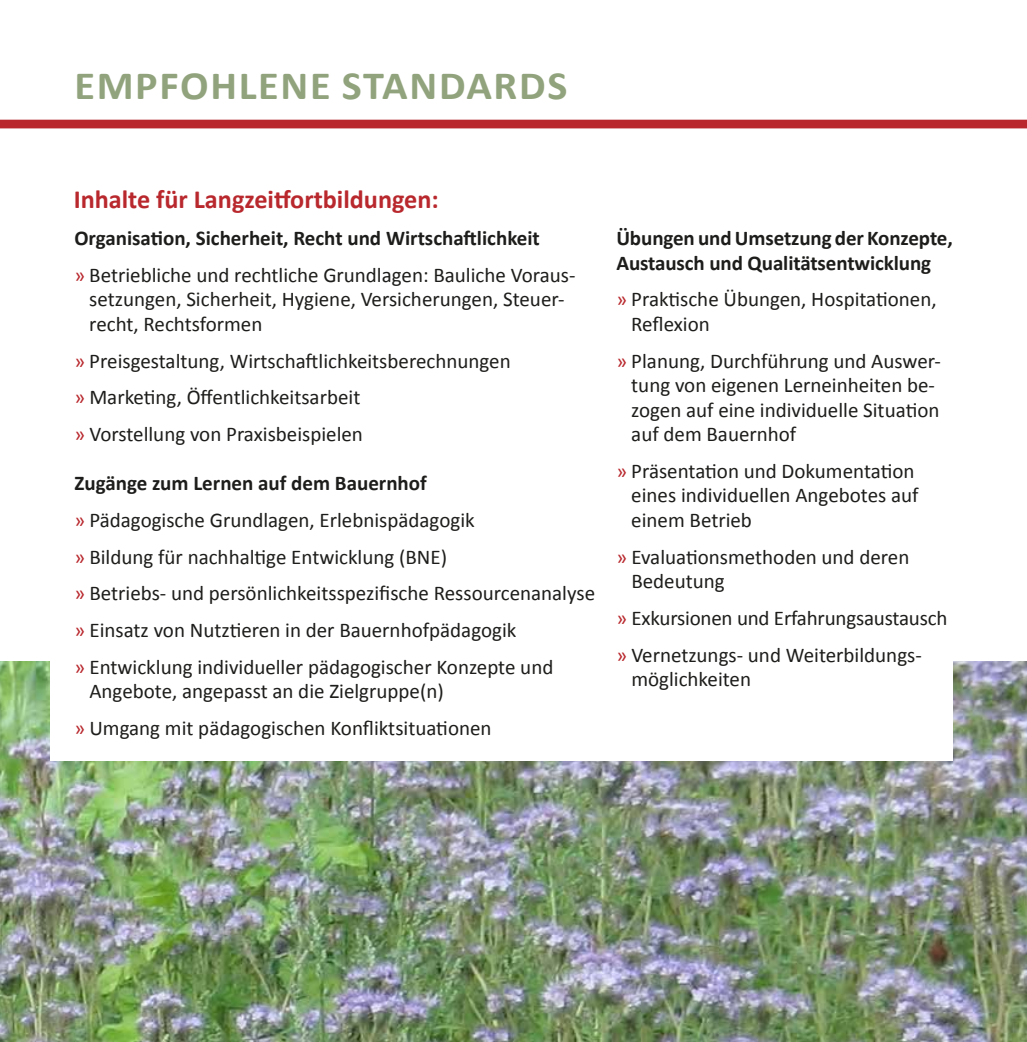
<style>
.page{position:relative;width:1027px;height:1042px;background:#fff}
.page>*{position:absolute;margin:0;border:0;box-sizing:border-box;transform-origin:0 0}
.t1{font:700 40.25px "Calibri";letter-spacing:.04em;color:#91a37c;scale:1.05 1}
.t2{font:700 26.25px "Calibri";color:#b8282d}
.t3{font:21px/36.8px "Calibri";color:#1d1d1b}
.t4{font:700 21px/24.5px "Calibri";letter-spacing:-.005em;color:#1d1d1b}
.s1{font-weight:700}
.s2{color:#b8282d}
</style>
<div class="page">
<img style="left:0;top:662px;width:1027px;height:380px">
<div style="left:0;top:120px;width:1027px;height:8px;background:#b8282d"></div>
<div style="left:50px;top:466px;width:902px;height:295px;background:#fff"></div>
<h1 class="t1" style="left:74px;top:61px;width:471px">EMPFOHLENE STANDARDS</h1>
<p class="t2" style="left:74px;top:183px;width:367px">Inhalte für Langzeitfortbildungen:</p>
<p class="t2" style="left:151px;top:183px;width:9px">:</p>
<p class="t3" style="left:74px;top:219px;width:502px"><span class="s1">Organisation, Sicherheit, Recht und Wirtschaftlichkeit<br></span><span class="s2">»</span> Betriebliche und rechtliche Grundlagen: Bauliche Voraus-</p>
<p class="t3" style="left:89px;top:286px;width:477px;line-height:24.5px">setzungen, Sicherheit, Hygiene, Versicherungen, Steuer&shy;recht, Rechtsformen</p>
<p class="t3" style="left:74px;top:341px;width:438px"><span class="s2">»</span> Preisgestaltung, Wirtschaftlichkeitsberechnungen <span class="s2">»</span> Marketing, Öffentlichkeitsarbeit<br><span class="s2">»</span> Vorstellung von Praxisbeispielen</p>
<p class="t3" style="left:74px;top:464px;width:522px"><span class="s1">Zugänge zum Lernen auf dem Bauernhof<br></span><span class="s2">»</span> Pädagogische Grundlagen, Erlebnispädagogik<br><span class="s2">»</span> Bildung für nachhaltige Entwicklung (BNE)<br><span class="s2">»</span> Betriebs- und persönlichkeitsspezifische Ressourcenanalyse <span class="s2">»</span> Einsatz von Nutztieren in der Bauernhofpädagogik<br><span class="s2">»</span> Entwicklung individueller pädagogischer Konzepte und</p>
<p class="t3" style="left:75px;top:672px;width:418px;text-indent:15px">Angebote, angepasst an die Zielgruppe(n)<br><span class="s2">»</span> Umgang mit pädagogischen Konfliktsituationen</p>
<p class="t4" style="left:616px;top:225px;width:338px">Übungen und Umsetzung der Konzepte,<br>Austausch und Qualitätsentwicklung</p>
<p class="t3" style="left:631px;top:286px;width:307px;line-height:24.5px;text-indent:-15px"><span class="s2">»</span> Praktische Übungen, Hospitationen,<br>Reflexion</p>
<p class="t3" style="left:631px;top:347px;width:311px;line-height:24.5px;text-indent:-15px"><span class="s2">»</span> Planung, Durchführung und Auswer&shy;tung von eigenen Lerneinheiten be&shy;zogen auf eine individuelle Situation auf dem Bauernhof</p>
<p class="t3" style="left:631px;top:458px;width:289px;line-height:24.5px;text-indent:-15px"><span class="s2">»</span> Präsentation und Dokumentation eines individuellen Angebotes auf einem Betrieb</p>
<p class="t3" style="left:631px;top:543px;width:280px;line-height:24.5px;text-indent:-15px"><span class="s2">»</span> Evaluationsmethoden und deren<br>Bedeutung</p>
<p class="t3" style="left:616px;top:598px;width:332px"><span class="s2">»</span> Exkursionen und Erfahrungsaustausch <span class="s2">»</span> Vernetzungs- und Weiterbildungs-</p>
<p class="t3" style="left:631px;top:660px;width:121px">möglichkeiten</p>
</div>
